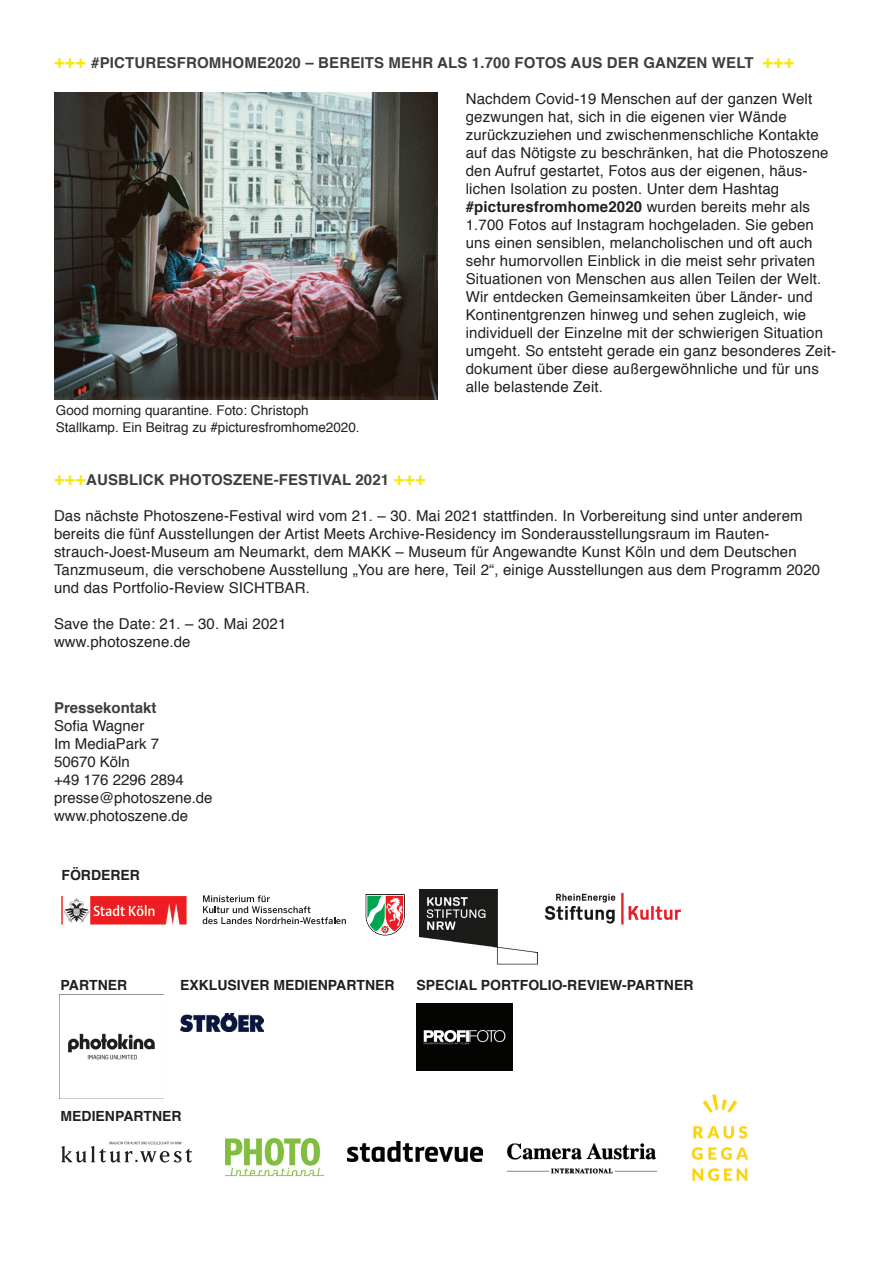
<style>
.page{position:relative;width:893px;height:1263px;background:#fff}
.page>*{position:absolute;margin:0;border:0;box-sizing:border-box;transform-origin:0 0}
.t1{font:15px/18px "Helvetica";letter-spacing:.01em;color:#231f20}
.t2{font:700 15px "Helvetica";letter-spacing:.01em;color:#3e3e3f}
.t3{font:700 13.95px "Helvetica";color:#231f20}
.t4{font:13.5px/16.2px "Helvetica";color:#231f20}
.s1{font-size:18px;color:#f7e711}
.s2{font-weight:700}
</style>
<div class="page">
<img style="left:61px;top:896px;width:126px;height:28px">
<img style="left:419px;top:890px;width:119px;height:75px">
<img style="left:59px;top:994px;width:105px;height:105px">
<img style="left:545px;top:892px;width:136px;height:33px">
<img style="left:417px;top:1003px;width:95px;height:68px">
<img style="left:180px;top:1013px;width:84px;height:18px">
<img style="left:226px;top:1138px;width:99px;height:39px">
<svg style="left:61px;top:1141px;width:131px;height:21px"></svg>
<img style="left:347px;top:1141px;width:136px;height:20px">
<img style="left:506px;top:1143px;width:152px;height:31px">
<svg style="left:366px;top:894px;width:39px;height:41px"></svg>
<svg style="left:203px;top:895px;width:143px;height:29px"></svg>
<img style="left:691px;top:1094px;width:58px;height:87px">
<img style="left:54px;top:93px;width:383px;height:307px">
<p class="t2" style="left:54px;top:50px;width:742px"><span class="s1">+++</span> #PICTURESFROMHOME2020 – BEREITS MEHR ALS 1.700 FOTOS AUS DER GANZEN WELT <span class="s1">+++</span></p>
<p class="t1" style="left:466px;top:90px;width:372px">Nachdem Covid-19 Menschen auf der ganzen Welt gezwungen hat, sich in die eigenen vier Wände zurückzuziehen und zwischenmenschliche Kontakte auf das Nötigste zu beschränken, hat die Photoszene den Aufruf gestartet, Fotos aus der eigenen, häus&shy;lichen Isolation zu posten. Unter dem Hashtag <span class="s2">#picturesfromhome2020</span> wurden bereits mehr als 1.700 Fotos auf Instagram hochgeladen. Sie geben uns einen sensiblen, melancholischen und oft auch sehr humorvollen Einblick in die meist sehr privaten Situationen von Menschen aus allen Teilen der Welt.<br>Wir entdecken Gemeinsamkeiten über Länder- und Kontinentgrenzen hinweg und sehen zugleich, wie individuell der Einzelne mit der schwierigen Situation umgeht. So entsteht gerade ein ganz besonderes Zeit&shy;dokument über diese außergewöhnliche und für uns alle belastende Zeit.</p>
<p class="t4" style="left:56px;top:403px;width:305px">Good morning quarantine. Foto: Christoph<br>Stallkamp. Ein Beitrag zu #picturesfromhome2020.</p>
<p class="t2" style="left:54px;top:468px;width:373px"><span class="s1">+++</span>AUSBLICK PHOTOSZENE-FESTIVAL 2021 <span class="s1">+++</span></p>
<p class="t1" style="left:54px;top:507px;width:768px">Das nächste Photoszene-Festival wird vom 21. – 30. Mai 2021 stattfinden. In Vorbereitung sind unter anderem bereits die fünf Ausstellungen der Artist Meets Archive-Residency im Sonderausstellungsraum im Rauten&shy;strauch-Joest-Museum am Neumarkt, dem MAKK – Museum für Angewandte Kunst Köln und dem Deutschen Tanzmuseum, die verschobene Ausstellung „You are here, Teil 2“, einige Ausstellungen aus dem Programm 2020 und das Portfolio-Review SICHTBAR.</p>
<p class="t1" style="left:54px;top:615px;width:234px">Save the Date: 21. – 30. Mai 2021 www.photoszene.de</p>
<p class="t2" style="left:54px;top:696px;width:104px">Pressekontakt</p>
<p class="t1" style="left:54px;top:717px;width:160px">Sofia Wagner<br>Im MediaPark 7<br>50670 Köln<br>+49 176 2296 2894 presse@photoszene.de www.photoszene.de</p>
<p class="t3" style="left:61px;top:863px;width:80px">FÖRDERER</p>
<p class="t3" style="left:61px;top:974px;width:68px">PARTNER</p>
<p class="t3" style="left:180px;top:974px;width:216px">EXKLUSIVER MEDIENPARTNER</p>
<p class="t3" style="left:417px;top:974px;width:278px">SPECIAL PORTFOLIO-REVIEW-PARTNER</p>
<p class="t3" style="left:61px;top:1105px;width:123px">MEDIENPARTNER</p>
</div>
